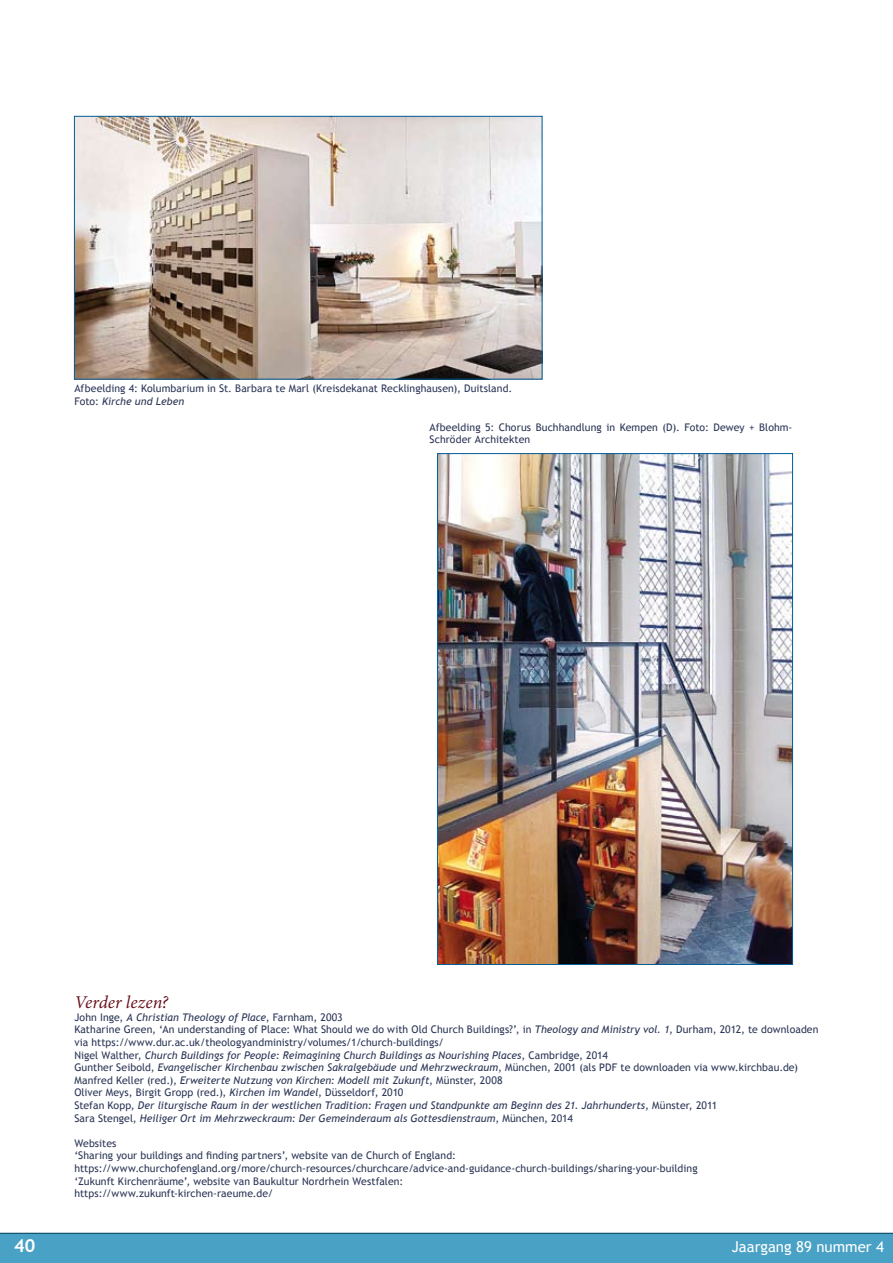
<style>
.page{position:relative;width:893px;height:1263px;background:#fff}
.page>*{position:absolute;margin:0;border:0;box-sizing:border-box;transform-origin:0 0}
.t1{font:italic 18px "Minion Pro";letter-spacing:.005em;color:#68121c}
.t2{font:700 18px "Trebuchet MS";color:#fff}
.t3{font:15px "Trebuchet MS";color:#fff}
.t4{font:10.5px/12.6px "Trebuchet MS";letter-spacing:.01em;color:#2b3656}
.s1{font-style:italic}
</style>
<div class="page">
<div style="left:0;top:1233px;width:893px;height:30px;background:#49a1c5"></div>
<img style="left:76px;top:118px;width:464px;height:259px">
<div style="left:74px;top:116px;width:468px;height:263px;border:1px solid #005d97"></div>
<img style="left:439px;top:455px;width:352px;height:508px">
<p class="t4" style="left:74px;top:382px;width:439px">Afbeelding 4: Kolumbarium in St. Barbara te Marl (Kreisdekanat Recklinghausen), Duitsland.<br>Foto: <span class="s1">Kirche und Leben</span></p>
<p class="t4" style="left:429px;top:421px;width:364px">Afbeelding 5: Chorus Buchhandlung in Kempen (D). Foto: Dewey + Blohm-<br>Schröder Architekten</p>
<h1 class="t1" style="left:74px;top:990px;width:95px">Verder lezen?</h1>
<p class="t4" style="left:74px;top:1011px;width:746px">John Inge, <span class="s1">A Christian Theology of Place</span>, Farnham, 2003<br>Katharine Green, ‘An understanding of Place: What Should we do with Old Church Buildings?’, in <span class="s1">Theology and Ministry vol. 1</span>, Durham, 2012, te downloaden via https://www.dur.ac.uk/theologyandministry/volumes/1/church-buildings/<br>Nigel Walther, <span class="s1">Church Buildings for People: Reimagining Church Buildings as Nourishing Places</span>, Cambridge, 2014<br>Gunther Seibold, <span class="s1">Evangelischer Kirchenbau zwischen Sakralgebäude und Mehrzweckraum</span>, München, 2001 (als PDF te downloaden via www.kirchbau.de)<br>Manfred Keller (red.), <span class="s1">Erweiterte Nutzung von Kirchen: Modell mit Zukunft</span>, Münster, 2008<br>Oliver Meys, Birgit Gropp (red.), <span class="s1">Kirchen im Wandel</span>, Düsseldorf, 2010<br>Stefan Kopp, <span class="s1">Der liturgische Raum in der westlichen Tradition: Fragen und Standpunkte am Beginn des 21. Jahrhunderts</span>, Münster, 2011<br>Sara Stengel, <span class="s1">Heiliger Ort im Mehrzweckraum: Der Gemeinderaum als Gottesdienstraum</span>, München, 2014</p>
<p class="t4" style="left:74px;top:1137px;width:625px">Websites<br>‘Sharing your buildings and finding partners’, website van de Church of England: https://www.churchofengland.org/more/church-resources/churchcare/advice-and-guidance-church-buildings/sharing-your-building ‘Zukunft Kirchenräume’, website van Baukultur Nordrhein Westfalen:<br>https://www.zukunft-kirchen-raeume.de/</p>
<h1 class="t2" style="left:14px;top:1234px;width:23px">40</h1>
<h2 class="t3" style="left:732px;top:1238px;width:154px">Jaargang 89 nummer 4</h2>
</div>
